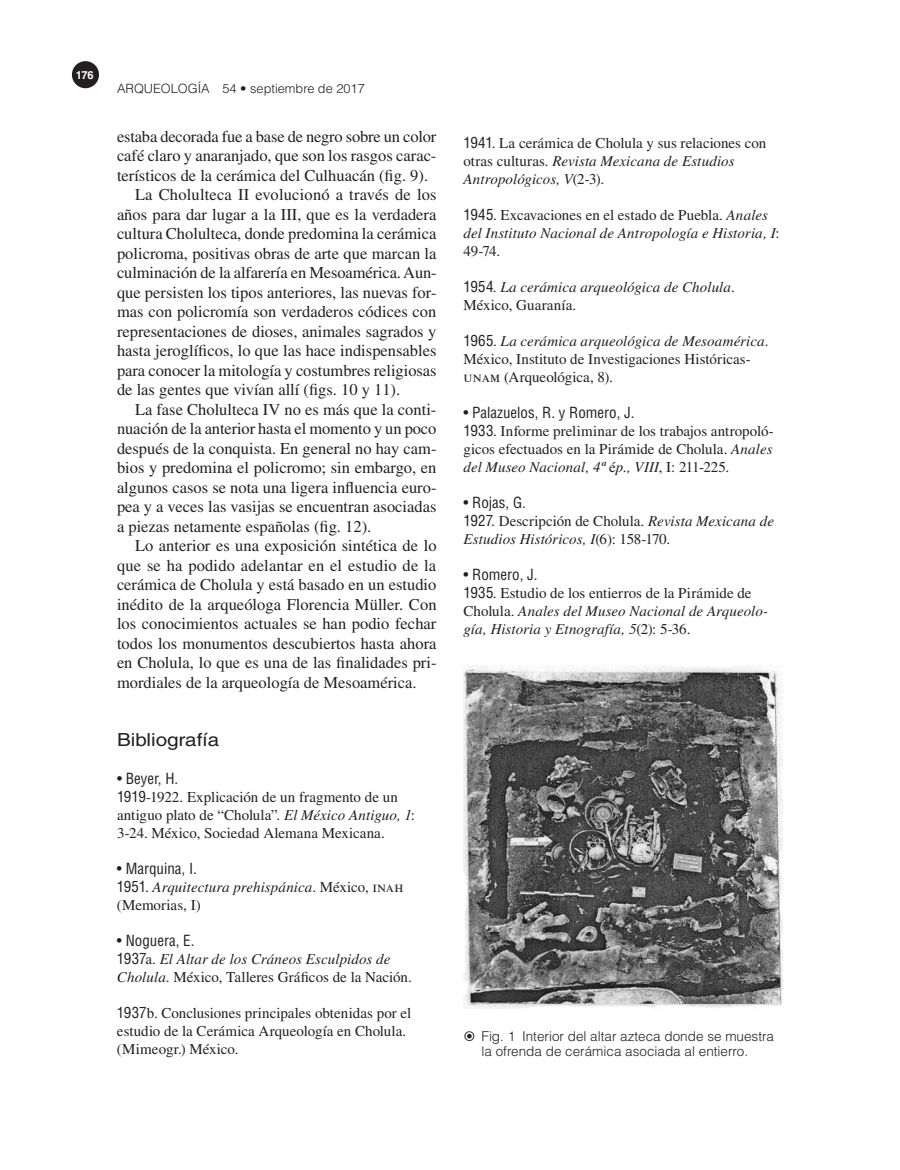
<style>
.page{position:relative;width:900px;height:1170px;background:#fff}
.page>*{position:absolute;margin:0;border:0;box-sizing:border-box;transform-origin:0 0}
.t1{font:18px "Helvetica LT Std";color:#231f20;scale:1.15 1}
.t2{font:16.5px "Times LT Std";color:#231f20}
.t3{font:15px/18px "Times LT Std";color:#231f20}
.t4{font:italic 15px/18px "Times LT Std";letter-spacing:.005em;color:#231f20}
.t5{font:condensed 15px "Helvetica LT Std";color:#231f20}
.t6{font:300 13.5px/15px "Helvetica LT Std";color:#231f20}
.t7{font:300 12.75px "Helvetica LT Std";color:#231f20}
.t8{font:700 11.1px "Helvetica LT Std";color:#fff}
.s1{font-family:"Helvetica LT Std";font-stretch:condensed}
.s2{font-style:italic}
.s3{font-family:"Helvetica LT Std";font-style:normal;font-stretch:condensed}
.s4{font-style:normal}
</style>
<div class="page">
<div style="left:72px;top:61px;width:27px;height:27px;background:#231f20;border-radius:50%"></div>
<img style="left:464px;top:665px;width:319px;height:344px">
<p class="t8" style="left:76px;top:68px;width:19px">176</p>
<p class="t7" style="left:117px;top:81px;width:249px">ARQUEOLOGÍA 54 • septiembre de 2017</p>
<p class="t2" style="left:117px;top:127px;width:321px">estaba decorada fue a base de negro sobre un color</p>
<p class="t2" style="left:117px;top:146px;width:321px">café claro y anaranjado, que son los rasgos carac-</p>
<p class="t2" style="left:117px;top:166px;width:313px">terísticos de la cerámica del Culhuacán (fig. 9).</p>
<p class="t2" style="left:135px;top:185px;width:303px">La Cholulteca II evolucionó a través de los</p>
<p class="t2" style="left:117px;top:205px;width:321px">años para dar lugar a la III, que es la verdadera</p>
<p class="t2" style="left:117px;top:224px;width:321px">cultura Cholulteca, donde predomina la cerámica</p>
<p class="t2" style="left:117px;top:244px;width:321px">policroma, positivas obras de arte que marcan la</p>
<p class="t2" style="left:117px;top:263px;width:321px">culminación de la alfarería en Mesoamérica. Aun-</p>
<p class="t2" style="left:117px;top:283px;width:321px">que persisten los tipos anteriores, las nuevas for-</p>
<p class="t2" style="left:117px;top:302px;width:321px">mas con policromía son verdaderos códices con</p>
<p class="t2" style="left:117px;top:322px;width:321px">representaciones de dioses, animales sagrados y</p>
<p class="t2" style="left:117px;top:341px;width:321px">hasta jeroglíficos, lo que las hace indispensables</p>
<p class="t2" style="left:117px;top:361px;width:321px">para conocer la mitología y costumbres religiosas</p>
<p class="t2" style="left:117px;top:380px;width:285px">de las gentes que vivían allí (figs. 10 y 11).</p>
<p class="t2" style="left:135px;top:400px;width:303px">La fase Cholulteca IV no es más que la conti-</p>
<p class="t2" style="left:117px;top:419px;width:321px">nuación de la anterior hasta el momento y un poco</p>
<p class="t2" style="left:117px;top:439px;width:321px">después de la conquista. En general no hay cam-</p>
<p class="t2" style="left:117px;top:459px;width:321px">bios y predomina el policromo; sin embargo, en</p>
<p class="t2" style="left:117px;top:478px;width:321px">algunos casos se nota una ligera influencia euro-</p>
<p class="t2" style="left:117px;top:498px;width:321px">pea y a veces las vasijas se encuentran asociadas</p>
<p class="t2" style="left:117px;top:517px;width:256px">a piezas netamente españolas (fig. 12).</p>
<p class="t2" style="left:135px;top:537px;width:303px">Lo anterior es una exposición sintética de lo</p>
<p class="t2" style="left:117px;top:556px;width:321px">que se ha podido adelantar en el estudio de la</p>
<p class="t2" style="left:117px;top:576px;width:321px">cerámica de Cholula y está basado en un estudio</p>
<p class="t2" style="left:117px;top:595px;width:321px">inédito de la arqueóloga Florencia Müller. Con</p>
<p class="t2" style="left:117px;top:615px;width:321px">los conocimientos actuales se han podio fechar</p>
<p class="t2" style="left:117px;top:634px;width:321px">todos los monumentos descubiertos hasta ahora</p>
<p class="t2" style="left:117px;top:654px;width:321px">en Cholula, lo que es una de las finalidades pri-</p>
<p class="t2" style="left:117px;top:673px;width:301px">mordiales de la arqueología de Mesoamérica.</p>
<p class="t1" style="left:117px;top:730px;width:91px">Bibliografía</p>
<p class="t5" style="left:117px;top:769px;width:63px">• Beyer, H.</p>
<p class="t3" style="left:117px;top:788px;width:300px"><span class="s1">1919</span>-1922. Explicación de un fragmento de un antiguo plato de “Cholula”. <span class="s2">El México Antiguo, 1</span>:<br>3-24. México, Sociedad Alemana Mexicana.</p>
<p class="t5" style="left:117px;top:859px;width:81px">• Marquina, I.</p>
<p class="t3" style="left:117px;top:878px;width:288px"><span class="s1">1951</span>. <span class="s2">Arquitectura prehispánica</span>. México, inah (Memorias, I)</p>
<p class="t5" style="left:117px;top:931px;width:79px">• Noguera, E.</p>
<p class="t4" style="left:117px;top:950px;width:296px"><span class="s3">1937</span><span class="s4">a.</span> El Altar de los Cráneos Esculpidos de<br>Cholula<span class="s4">. México, Talleres Gráficos de la Nación.</span></p>
<p class="t3" style="left:117px;top:1004px;width:296px"><span class="s1">1937</span>b. Conclusiones principales obtenidas por el estudio de la Cerámica Arqueología en Cholula. (Mimeogr.) México.</p>
<p class="t3" style="left:463px;top:133px;width:304px"><span class="s1">1941</span>. La cerámica de Cholula y sus relaciones con otras culturas. <span class="s2">Revista Mexicana de Estudios<br>Antropológicos, V</span>(2-3).</p>
<p class="t4" style="left:463px;top:206px;width:318px"><span class="s3">1945</span><span class="s4">. Excavaciones en el estado de Puebla.</span> Anales del Instituto Nacional de Antropología e Historia, I<span class="s4">:<br>49-74.</span></p>
<p class="t4" style="left:463px;top:278px;width:273px"><span class="s3">1954</span><span class="s4">.</span> La cerámica arqueológica de Cholula<span class="s4">.<br>México, Guaranía.</span></p>
<p class="t3" style="left:463px;top:331px;width:307px"><span class="s1">1965</span>. <span class="s2">La cerámica arqueológica de Mesoamérica</span>.<br>México, Instituto de Investigaciones Históricas&shy;unam (Arqueológica, 8).</p>
<p class="t5" style="left:463px;top:403px;width:173px">• Palazuelos, R. y Romero, J.</p>
<p class="t3" style="left:463px;top:421px;width:312px;text-align:justify"><span class="s1">1933</span>. Informe preliminar de los trabajos antropoló&shy;gicos efectuados en la Pirámide de Cholula. <span class="s2">Anales del Museo Nacional, 4ª</span> é<span class="s2">p., VIII</span>, I: 211-225.</p>
<p class="t5" style="left:463px;top:493px;width:64px">• Rojas, G.</p>
<p class="t4" style="left:463px;top:512px;width:312px"><span class="s3">1927</span><span class="s4">. Descripción de Cholula.</span> Revista Mexicana de<br>Estudios Históricos, I<span class="s4">(6): 158-170.</span></p>
<p class="t5" style="left:464px;top:565px;width:76px">• Romero, J.</p>
<p class="t4" style="left:464px;top:584px;width:306px"><span class="s3">1935</span><span class="s4">. Estudio de los entierros de la Pirámide de<br>Cholula.</span> Anales del Museo Nacional de Arqueolo&shy;gía, Historia y Etnografía, 5<span class="s4">(2): 5-36.</span></p>
<p class="t6" style="left:481px;top:1028px;width:294px">Fig. 1 Interior del altar azteca donde se muestra la ofrenda de cerámica asociada al entierro.</p>
</div>
